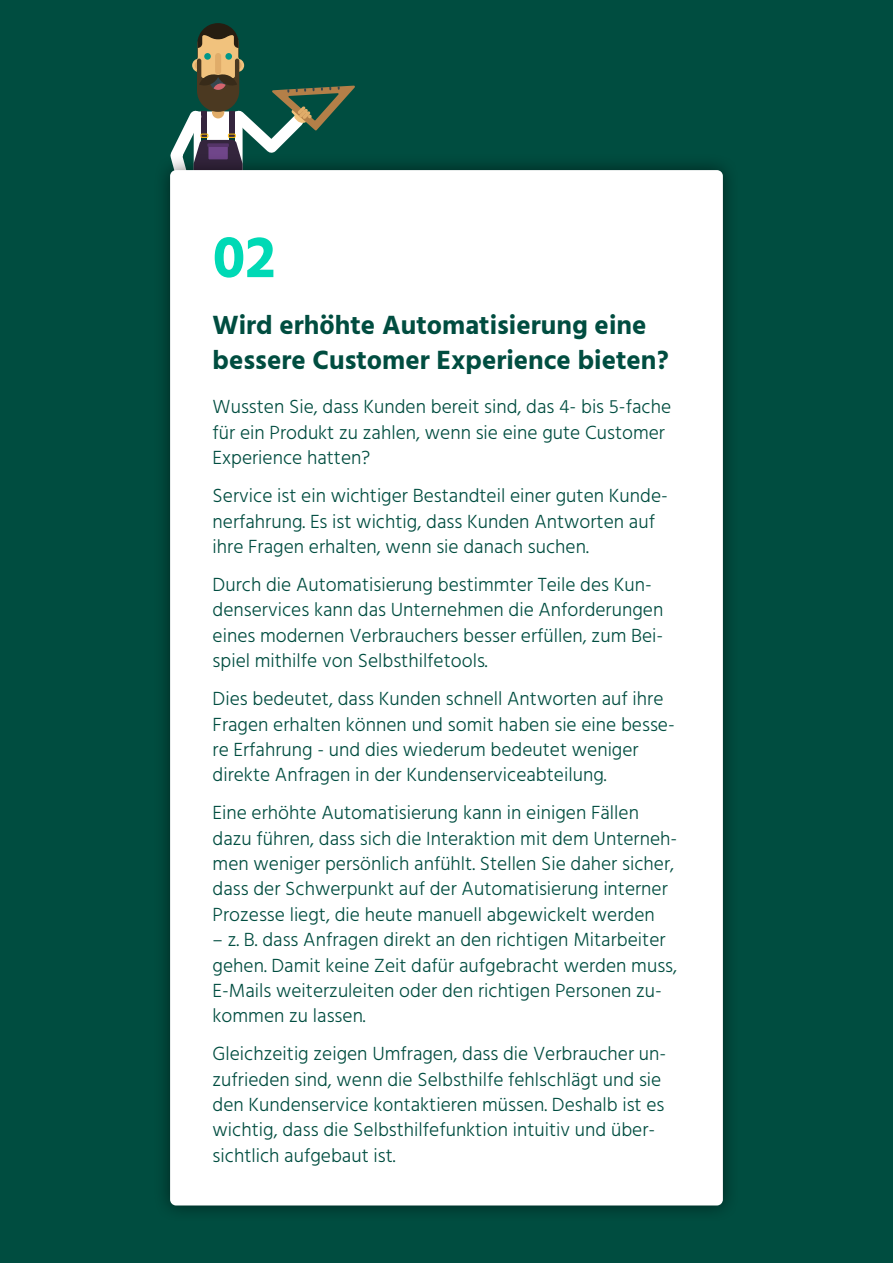
<style>
.page{position:relative;width:893px;height:1263px;background:#004d40}
.page>*{position:absolute;margin:0;border:0;box-sizing:border-box;transform-origin:0 0}
.Tal{font:700 60px "Hind";color:#00d9b5}
.t1{font:700 27px/35.1px "Hind";color:#004d40}
.Brødtekst{font:300 19.5px/25.3px "Hind";color:#004d40}
</style>
<div class="page">
<svg style="left:171px;top:23px;width:184px;height:130px"></svg>
<div style="left:153px;top:153px;width:586px;height:1069px;background:#000;opacity:.5"></div>
<div style="left:170px;top:170px;width:553px;height:1035px;background:#fff;border-radius:6px"></div>
<p class="Tal" style="left:213px;top:221px;width:64px">02</p>
<h2 class="t1" style="left:213px;top:307px;width:458px">Wird erhöhte Automatisierung eine bessere Customer Experience bieten?</h2>
<p class="Brødtekst" style="left:213px;top:395px;width:460px">Wussten Sie, dass Kunden bereit sind, das 4- bis 5-fache für ein Produkt zu zahlen, wenn sie eine gute Customer<br>Experience hatten?</p>
<p class="Brødtekst" style="left:213px;top:484px;width:457px">Service ist ein wichtiger Bestandteil einer guten Kunde&shy;nerfahrung. Es ist wichtig, dass Kunden Antworten auf ihre Fragen erhalten, wenn sie danach suchen.</p>
<p class="Brødtekst" style="left:213px;top:573px;width:452px">Durch die Automatisierung bestimmter Teile des Kun&shy;denservices kann das Unternehmen die Anforderungen eines modernen Verbrauchers besser erfüllen, zum Bei&shy;spiel mithilfe von Selbsthilfetools.</p>
<p class="Brødtekst" style="left:213px;top:687px;width:464px">Dies bedeutet, dass Kunden schnell Antworten auf ihre Fragen erhalten können und somit haben sie eine besse&shy;re Erfahrung - und dies wiederum bedeutet weniger direkte Anfragen in der Kundenserviceabteilung.</p>
<p class="Brødtekst" style="left:213px;top:801px;width:466px">Eine erhöhte Automatisierung kann in einigen Fällen dazu führen, dass sich die Interaktion mit dem Unterneh&shy;men weniger persönlich anfühlt. Stellen Sie daher sicher, dass der Schwerpunkt auf der Automatisierung interner Prozesse liegt, die heute manuell abgewickelt werden</p>
<p class="Brødtekst" style="left:213px;top:928px;width:466px">– z. B. dass Anfragen direkt an den richtigen Mitarbeiter gehen. Damit keine Zeit dafür aufgebracht werden muss, E-Mails weiterzuleiten oder den richtigen Personen zu&shy;kommen zu lassen.</p>
<p class="Brødtekst" style="left:213px;top:1042px;width:455px">Gleichzeitig zeigen Umfragen, dass die Verbraucher un&shy;zufrieden sind, wenn die Selbsthilfe fehlschlägt und sie den Kundenservice kontaktieren müssen. Deshalb ist es wichtig, dass die Selbsthilfefunktion intuitiv und über&shy;sichtlich aufgebaut ist.</p>
</div>
